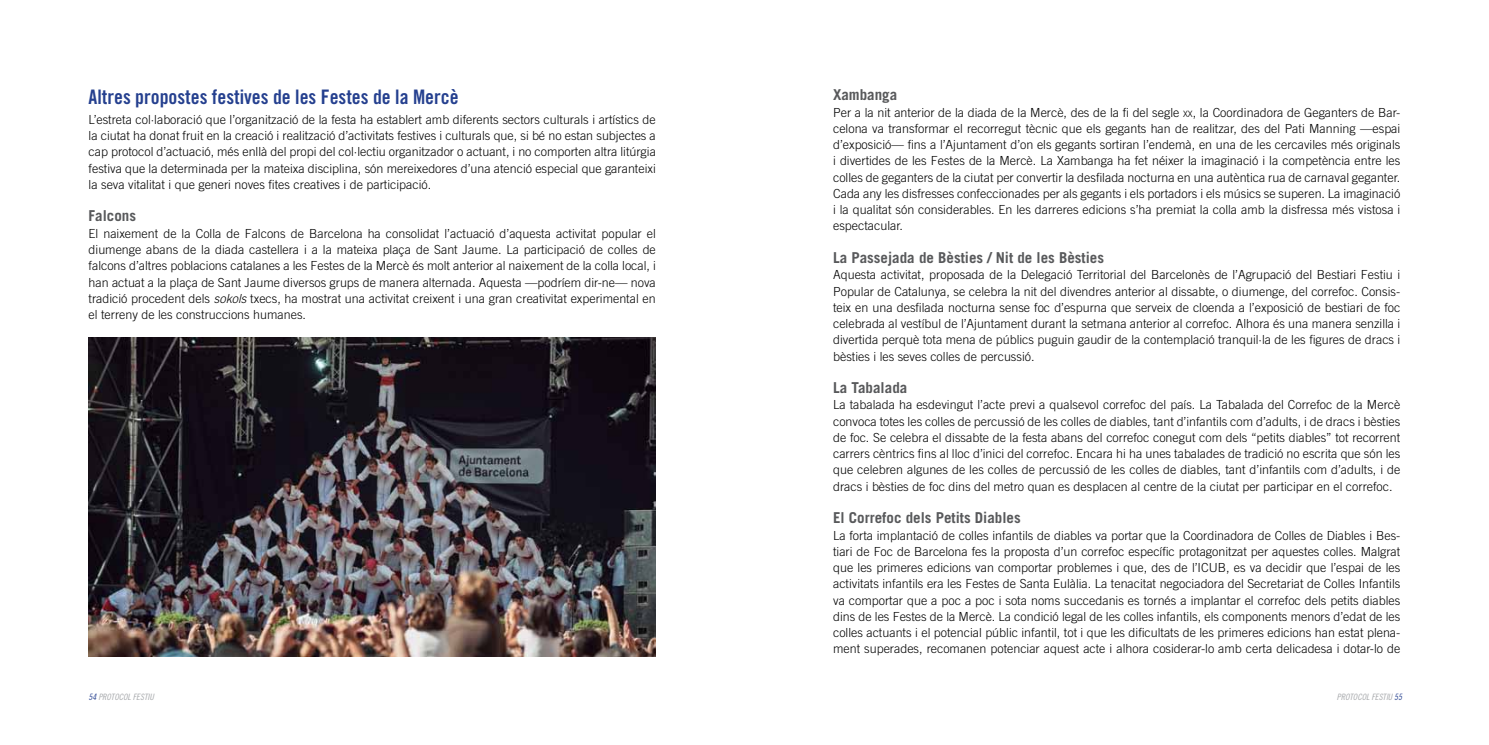
<style>
.page{position:relative;width:1489px;height:745px;background:#fff}
.page>*{position:absolute;margin:0;border:0;box-sizing:border-box;transform-origin:0 0}
.t1{font:20px "Trade Gothic Bold Cond Twenty";color:#25408f}
.t2{font:700 15px "Trade Gothic";color:#58595b}
.t3{font:300 12.5px/16.2px "Trade Gothic";color:#000;text-align:justify}
.t4{font:8.75px "Trade Gothic Cond Eighteen Obl";color:#a7a9ac}
.s1{font-style:italic}
.s2{font-size:8.75px}
.s3{color:#25408f}
</style>
<div class="page">
<img style="left:89px;top:337px;width:567px;height:319px">
<h1 class="t1" style="left:89px;top:85px;width:371px">Altres propostes festives de les Festes de la Mercè</h1>
<p class="t3" style="left:89px;top:111px;width:568px">L’estreta col·laboració que l’organització de la festa ha establert amb diferents sectors culturals i artístics de la ciutat ha donat fruit en la creació i realització d’activitats festives i culturals que, si bé no estan subjectes a cap protocol d’actuació, més enllà del propi del col·lectiu organitzador o actuant, i no comporten altra litúrgia festiva que la determinada per la mateixa disciplina, són mereixedores d’una atenció especial que garanteixi la seva vitalitat i que generi noves fites creatives i de participació.</p>
<p class="t2" style="left:89px;top:207px;width:49px">Falcons</p>
<p class="t3" style="left:89px;top:225px;width:568px">El naixement de la Colla de Falcons de Barcelona ha consolidat l’actuació d’aquesta activitat popular el diumenge abans de la diada castellera i a la mateixa plaça de Sant Jaume. La participació de colles de falcons d’altres poblacions catalanes a les Festes de la Mercè és molt anterior al naixement de la colla local, i han actuat a la plaça de Sant Jaume diversos grups de manera alternada. Aquesta —podríem dir-ne— nova tradició procedent dels <span class="s1">sokols</span> txecs, ha mostrat una activitat creixent i una gran creativitat experimental en el terreny de les construccions humanes.</p>
<p class="t2" style="left:833px;top:86px;width:66px">Xambanga</p>
<p class="t3" style="left:833px;top:104px;width:569px">Per a la nit anterior de la diada de la Mercè, des de la fi del segle <span class="s2">xx</span>, la Coordinadora de Geganters de Bar&shy;celona va transformar el recorregut tècnic que els gegants han de realitzar, des del Pati Manning —espai d’exposició— fins a l’Ajuntament d’on els gegants sortiran l’endemà, en una de les cercaviles més originals i divertides de les Festes de la Mercè. La Xambanga ha fet néixer la imaginació i la competència entre les colles de geganters de la ciutat per convertir la desfilada nocturna en una autèntica rua de carnaval geganter.<br>Cada any les disfresses confeccionades per als gegants i els portadors i els músics se superen. La imaginació i la qualitat són considerables. En les darreres edicions s’ha premiat la colla amb la disfressa més vistosa i espectacular.</p>
<p class="t2" style="left:833px;top:248px;width:272px">La Passejada de Bèsties / Nit de les Bèsties</p>
<p class="t3" style="left:833px;top:266px;width:568px">Aquesta activitat, proposada de la Delegació Territorial del Barcelonès de l’Agrupació del Bestiari Festiu i Popular de Catalunya, se celebra la nit del divendres anterior al dissabte, o diumenge, del correfoc. Consis&shy;teix en una desfilada nocturna sense foc d’espurna que serveix de cloenda a l’exposició de bestiari de foc celebrada al vestíbul de l’Ajuntament durant la setmana anterior al correfoc. Alhora és una manera senzilla i divertida perquè tota mena de públics puguin gaudir de la contemplació tranquil·la de les figures de dracs i bèsties i les seves colles de percussió.</p>
<p class="t2" style="left:833px;top:378px;width:76px">La Tabalada</p>
<p class="t3" style="left:833px;top:396px;width:569px">La tabalada ha esdevingut l’acte previ a qualsevol correfoc del país. La Tabalada del Correfoc de la Mercè convoca totes les colles de percussió de les colles de diables, tant d’infantils com d’adults, i de dracs i bèsties de foc. Se celebra el dissabte de la festa abans del correfoc conegut com dels “petits diables” tot recorrent carrers cèntrics fins al lloc d’inici del correfoc. Encara hi ha unes tabalades de tradició no escrita que són les que celebren algunes de les colles de percussió de les colles de diables, tant d’infantils com d’adults, i de dracs i bèsties de foc dins del metro quan es desplacen al centre de la ciutat per participar en el correfoc.</p>
<p class="t2" style="left:833px;top:508px;width:189px">El Correfoc dels Petits Diables</p>
<p class="t3" style="left:833px;top:526px;width:569px">La forta implantació de colles infantils de diables va portar que la Coordinadora de Colles de Diables i Bes&shy;tiari de Foc de Barcelona fes la proposta d’un correfoc específic protagonitzat per aquestes colles. Malgrat que les primeres edicions van comportar problemes i que, des de l’ICUB, es va decidir que l’espai de les activitats infantils era les Festes de Santa Eulàlia. La tenacitat negociadora del Secretariat de Colles Infantils va comportar que a poc a poc i sota noms succedanis es tornés a implantar el correfoc dels petits diables dins de les Festes de la Mercè. La condició legal de les colles infantils, els components menors d’edat de les colles actuants i el potencial públic infantil, tot i que les dificultats de les primeres edicions han estat plena&shy;ment superades, recomanen potenciar aquest acte i alhora cosiderar-lo amb certa delicadesa i dotar-lo de</p>
<p class="t4" style="left:89px;top:691px;width:67px"><span class="s3">54</span> PROTOCOL FESTIU</p>
<p class="t4" style="left:1336px;top:691px;width:67px">PROTOCOL FESTIU <span class="s3">55</span></p>
</div>
